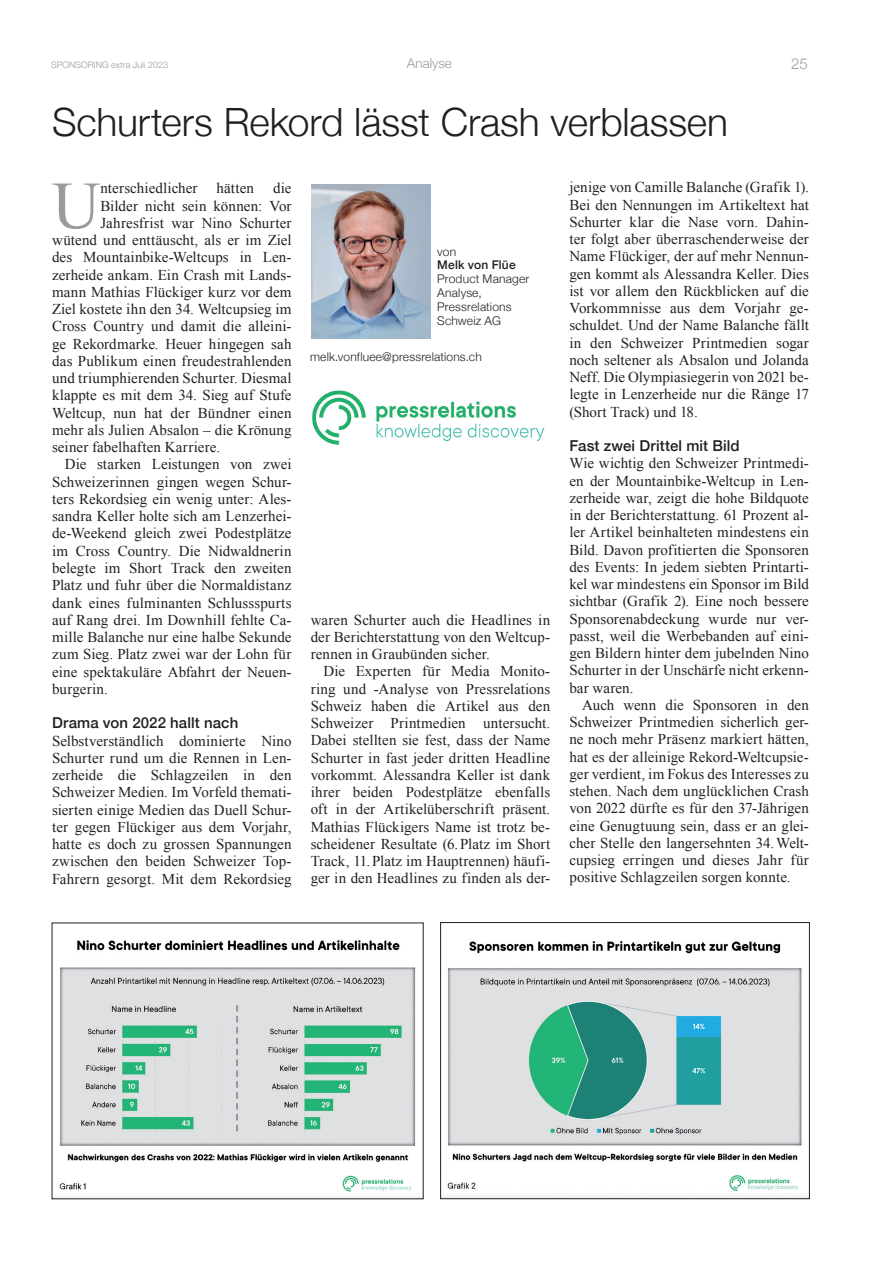
<style>
.page{position:relative;width:893px;height:1263px;background:#fff}
.page>*{position:absolute;margin:0;border:0;box-sizing:border-box;transform-origin:0 0}
.t1{font:67.05px "Times New Roman";color:#999b9e}
.t2{font:300 39px "Helvetica Neue";letter-spacing:-.005em;color:#231f20}
.t3{font:15px/17.2px "Times New Roman";letter-spacing:.005em;color:#231f20;text-align:justify}
.t4{font:500 15px "Helvetica Neue";letter-spacing:.01em;color:#231f20}
.t5{font:300 15px "Helvetica Neue";color:#999b9e}
.t6{font:300 13.5px "Helvetica Neue";color:#999b9e}
.t7{font:300 12px/13.8px "Helvetica Neue";letter-spacing:.015em;color:#231f20}
.t8{font:500 12px "Helvetica Neue";letter-spacing:.015em;color:#231f20}
.t9{font:300 9px "Helvetica Neue";color:#999b9e}
</style>
<div class="page">
<img style="left:311px;top:184px;width:120px;height:154px">
<img style="left:312px;top:390px;width:233px;height:55px">
<img style="left:59px;top:940px;width:357px;height:257px">
<img style="left:442px;top:941px;width:366px;height:256px">
<div style="left:440px;top:922px;width:370px;height:277px;border:1px solid #231f20"></div>
<p class="t9" style="left:51px;top:58px;width:119px">SPONSORING extra Juli 2023</p>
<p class="t6" style="left:407px;top:52px;width:47px">Analyse</p>
<p class="t5" style="left:791px;top:52px;width:18px">25</p>
<p class="t2" style="left:52px;top:91px;width:678px">Schurters Rekord lässt Crash verblassen</p>
<p class="t1" style="left:52px;top:160px;width:50px">U</p>
<p class="t3" style="left:100px;top:180px;width:99px">nterschiedlicher</p>
<p class="t3" style="left:217px;top:180px;width:39px">hätten</p>
<p class="t3" style="left:273px;top:180px;width:20px">die</p>
<p class="t3" style="left:100px;top:197px;width:193px">Bilder nicht sein können: Vor</p>
<p class="t3" style="left:100px;top:214px;width:193px">Jahresfrist war Nino Schurter</p>
<p class="t3" style="left:52px;top:231px;width:241px">wütend und enttäuscht, als er im Ziel</p>
<p class="t3" style="left:52px;top:249px;width:241px">des Mountainbike-Weltcups in Len-</p>
<p class="t3" style="left:52px;top:266px;width:241px">zerheide ankam. Ein Crash mit Lands-</p>
<p class="t3" style="left:52px;top:283px;width:241px">mann Mathias Flückiger kurz vor dem</p>
<p class="t3" style="left:52px;top:300px;width:241px">Ziel kostete ihn den 34. Weltcupsieg im</p>
<p class="t3" style="left:52px;top:318px;width:241px">Cross Country und damit die alleini-</p>
<p class="t3" style="left:52px;top:335px;width:241px">ge Rekordmarke. Heuer hingegen sah</p>
<p class="t3" style="left:52px;top:352px;width:241px">das Publikum einen freudestrahlenden</p>
<p class="t3" style="left:52px;top:369px;width:241px">und triumphierenden Schurter. Diesmal</p>
<p class="t3" style="left:52px;top:387px;width:241px">klappte es mit dem 34. Sieg auf Stufe</p>
<p class="t3" style="left:52px;top:404px;width:241px">Weltcup, nun hat der Bündner einen</p>
<p class="t3" style="left:52px;top:421px;width:241px">mehr als Julien Absalon – die Krönung</p>
<p class="t3" style="left:52px;top:438px;width:170px">seiner fabelhaften Karriere.</p>
<p class="t3" style="left:52px;top:456px;width:241px;text-indent:13px">Die starken Leistungen von zwei Schweizerinnen gingen wegen Schur&shy;ters Rekordsieg ein wenig unter: Ales&shy;sandra Keller holte sich am Lenzerhei&shy;de-Weekend gleich zwei Podestplätze im Cross Country. Die Nidwaldnerin belegte im Short Track den zweiten Platz und fuhr über die Normaldistanz dank eines fulminanten Schlussspurts auf Rang drei. Im Downhill fehlte Ca&shy;mille Balanche nur eine halbe Sekunde zum Sieg. Platz zwei war der Lohn für eine spektakuläre Abfahrt der Neuen&shy;burgerin.</p>
<p class="t4" style="left:52px;top:711px;width:188px">Drama von 2022 hallt nach</p>
<p class="t3" style="left:52px;top:732px;width:241px">Selbstverständlich dominierte Nino Schurter rund um die Rennen in Len&shy;zerheide die Schlagzeilen in den Schweizer Medien. Im Vorfeld themati&shy;sierten einige Medien das Duell Schur&shy;ter gegen Flückiger aus dem Vorjahr, hatte es doch zu grossen Spannungen zwischen den beiden Schweizer Top-Fahrern gesorgt. Mit dem Rekordsieg</p>
<p class="t7" style="left:437px;top:244px;width:20px">von</p>
<p class="t8" style="left:437px;top:255px;width:80px">Melk von Flüe</p>
<p class="t7" style="left:437px;top:271px;width:93px">Product Manager<br>Analyse,</p>
<p class="t7" style="left:437px;top:299px;width:76px">Pressrelations<br>Schweiz AG</p>
<p class="t7" style="left:310px;top:349px;width:173px">melk.vonfluee@pressrelations.ch</p>
<p class="t3" style="left:311px;top:611px;width:241px">waren Schurter auch die Headlines in der Berichterstattung von den Weltcup&shy;rennen in Graubünden sicher.</p>
<p class="t3" style="left:311px;top:662px;width:241px;text-indent:13px">Die Experten für Media Monito&shy;ring und -Analyse von Pressrelations Schweiz haben die Artikel aus den Schweizer Printmedien untersucht.<br>Dabei stellten sie fest, dass der Name Schurter in fast jeder dritten Headline vorkommt. Alessandra Keller ist dank ihrer beiden Podestplätze ebenfalls oft in der Artikelüberschrift präsent.<br>Mathias Flückigers Name ist trotz be&shy;scheidener Resultate (6.Platz im Short Track, 11.Platz im Hauptrennen) häufi&shy;ger in den Headlines zu finden als der-</p>
<p class="t3" style="left:569px;top:178px;width:241px">jenige von Camille Balanche (Grafik 1).</p>
<p class="t3" style="left:569px;top:196px;width:241px">Bei den Nennungen im Artikeltext hat Schurter klar die Nase vorn. Dahin&shy;ter folgt aber überraschenderweise der Name Flückiger, der auf mehr Nennun&shy;gen kommt als Alessandra Keller. Dies ist vor allem den Rückblicken auf die Vorkommnisse aus dem Vorjahr ge&shy;schuldet. Und der Name Balanche fällt in den Schweizer Printmedien sogar noch seltener als Absalon und Jolanda Neff. Die Olympiasiegerin von 2021 be&shy;legte in Lenzerheide nur die Ränge 17 (Short Track) und 18.</p>
<p class="t4" style="left:569px;top:434px;width:172px">Fast zwei Drittel mit Bild</p>
<p class="t3" style="left:569px;top:454px;width:241px">Wie wichtig den Schweizer Printmedi&shy;en der Mountainbike-Weltcup in Len&shy;zerheide war, zeigt die hohe Bildquote in der Berichterstattung. 61 Prozent al&shy;ler Artikel beinhalteten mindestens ein Bild. Davon profitierten die Sponsoren des Events: In jedem siebten Printarti&shy;kel war mindestens ein Sponsor im Bild sichtbar (Grafik 2). Eine noch bessere Sponsorenabdeckung wurde nur ver&shy;passt, weil die Werbebanden auf eini&shy;gen Bildern hinter dem jubelnden Nino Schurter in der Unschärfe nicht erkenn&shy;bar waren.</p>
<p class="t3" style="left:569px;top:696px;width:241px;text-indent:13px">Auch wenn die Sponsoren in den Schweizer Printmedien sicherlich ger&shy;ne noch mehr Präsenz markiert hätten, hat es der alleinige Rekord-Weltcupsie&shy;ger verdient, im Fokus des Interesses zu stehen. Nach dem unglücklichen Crash von 2022 dürfte es für den 37-Jährigen eine Genugtuung sein, dass er an glei&shy;cher Stelle den langersehnten 34.Welt&shy;cupsieg erringen und dieses Jahr für positive Schlagzeilen sorgen konnte.</p>
</div>
